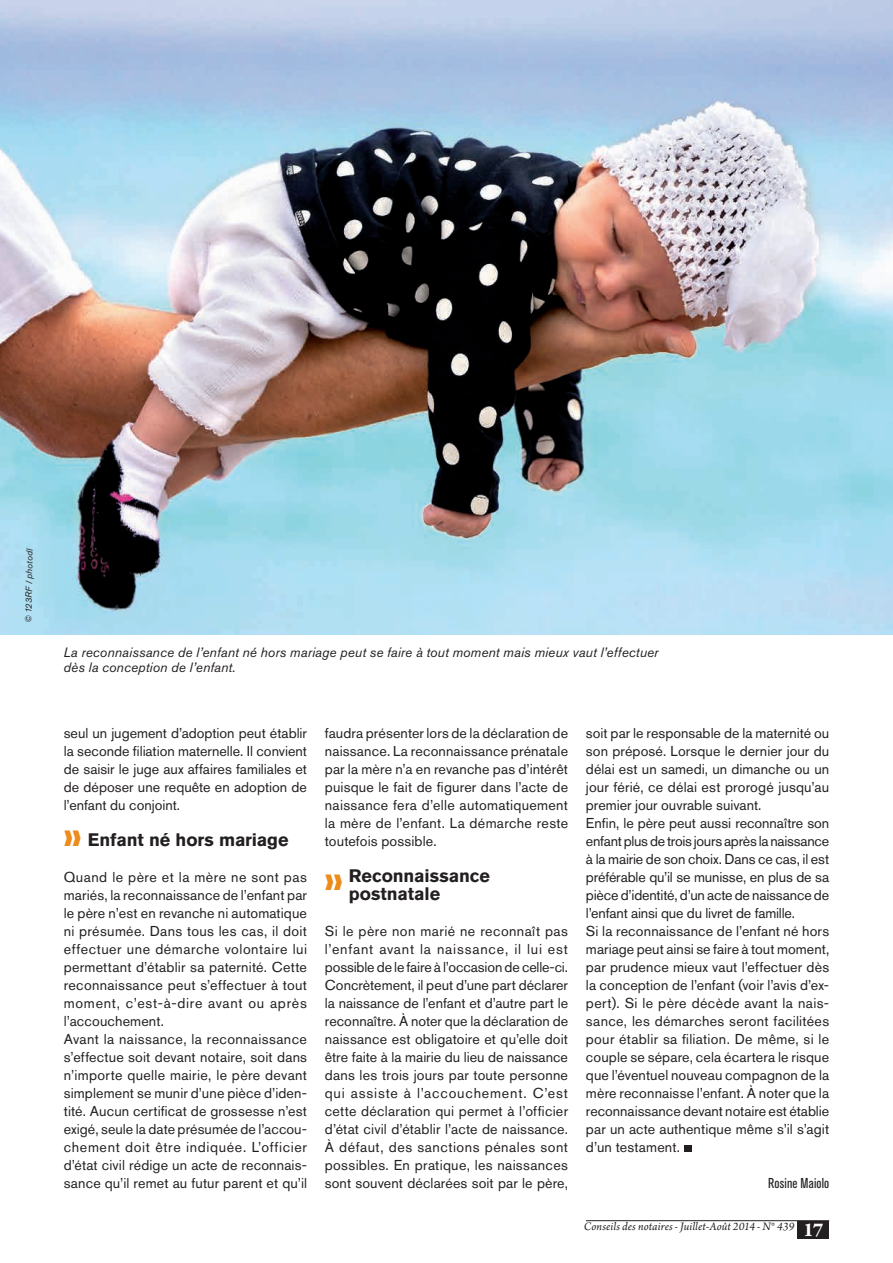
<style>
.page{position:relative;width:893px;height:1263px;background:#fff}
.page>*{position:absolute;margin:0;border:0;box-sizing:border-box;transform-origin:0 0}
.t1{font:700 21px "Arno Pro";color:#fff}
.t2{font:700 18px/18px "Akzidenz Grotesk BE";letter-spacing:-.005em;color:#231f20}
.t3{font:14.25px/18px "Akzidenz Grotesk BE";letter-spacing:.01em;color:#231f20;text-align:justify}
.t4{font:condensed 14.25px "Akzidenz Grotesk BE";letter-spacing:.01em;color:#231f20}
.t5{font:italic 13.5px/15px "Akzidenz Grotesk BE";letter-spacing:.01em;color:#231f20}
.t6{font:italic 12px "Arno Pro";letter-spacing:.01em;color:#231f20}
.t7{font:italic 9px "Akzidenz Grotesk BE";color:#231f20}
.s1{color:#eb8c1b}
</style>
<div class="page">
<div style="left:798px;top:1221px;width:31px;height:17px;background:#231f20"></div>
<hr style="left:586px;top:1220px;width:243px;height:1px;background:#231f20">
<img style="left:0;top:0;width:893px;height:634px">
<div style="left:684px;top:1145px;width:7px;height:7px;background:#231f20"></div>
<p class="t7" style="left:23px;top:623px;width:76px;rotate:-89deg">© 123RF / photodl</p>
<p class="t5" style="left:63px;top:645px;width:597px">La reconnaissance de l’enfant né hors mariage peut se faire à tout moment mais mieux vaut l’effectuer dès la conception de l’enfant.</p>
<p class="t3" style="left:64px;top:724px;width:245px">seul un jugement d’adoption peut établir la seconde filiation maternelle. Il convient de saisir le juge aux affaires familiales et de déposer une requête en adoption de l’enfant du conjoint.</p>
<p class="t2" style="left:64px;top:831px;width:226px"><span class="s1">❱❱</span> Enfant né hors mariage</p>
<p class="t3" style="left:64px;top:868px;width:245px;text-align:left">Quand le père et la mère ne sont pas mariés, la reconnaissance de l’enfant par le père n’est en revanche ni automatique ni présumée. Dans tous les cas, il doit effectuer une démarche volontaire lui permettant d’établir sa paternité. Cette reconnaissance peut s’effectuer à tout moment, c’est-à-dire avant ou après l’accouchement.<br>Avant la naissance, la reconnaissance s’effectue soit devant notaire, soit dans n’importe quelle mairie, le père devant simplement se munir d’une pièce d’iden&shy;tité. Aucun certificat de grossesse n’est exigé, seule la date présumée de l’accou&shy;chement doit être indiquée. L’officier d’état civil rédige un acte de reconnais&shy;sance qu’il remet au futur parent et qu’il</p>
<p class="t3" style="left:325px;top:724px;width:245px">faudra présenter lors de la déclaration de naissance. La reconnaissance prénatale par la mère n’a en revanche pas d’intérêt puisque le fait de figurer dans l’acte de naissance fera d’elle automatiquement la mère de l’enfant. La démarche reste toutefois possible.</p>
<p class="t2" style="left:349px;top:867px;width:143px;text-indent:-24px"><span class="s1">❱❱</span> Reconnaissance postnatale</p>
<p class="t3" style="left:325px;top:922px;width:245px">Si le père non marié ne reconnaît pas l’enfant avant la naissance, il lui est possible de le faire à l’occasion de celle-ci.<br>Concrètement, il peut d’une part déclarer la naissance de l’enfant et d’autre part le reconnaître. À noter que la déclaration de naissance est obligatoire et qu’elle doit être faite à la mairie du lieu de naissance dans les trois jours par toute personne qui assiste à l’accouchement. C’est cette déclaration qui permet à l’officier d’état civil d’établir l’acte de naissance.<br>À défaut, des sanctions pénales sont possibles. En pratique, les naissances sont souvent déclarées soit par le père,</p>
<p class="t3" style="left:586px;top:724px;width:245px;text-align:left">soit par le responsable de la maternité ou son préposé. Lorsque le dernier jour du délai est un samedi, un dimanche ou un jour férié, ce délai est prorogé jusqu’au premier jour ouvrable suivant.<br>Enfin, le père peut aussi reconnaître son enfant plus de trois jours après la naissance à la mairie de son choix. Dans ce cas, il est préférable qu’il se munisse, en plus de sa pièce d’identité, d’un acte de naissance de l’enfant ainsi que du livret de famille.<br>Si la reconnaissance de l’enfant né hors mariage peut ainsi se faire à tout moment, par prudence mieux vaut l’effectuer dès la conception de l’enfant (voir l’avis d’ex&shy;pert). Si le père décède avant la nais&shy;sance, les démarches seront facilitées pour établir sa filiation. De même, si le couple se sépare, cela écartera le risque que l’éventuel nouveau compagnon de la mère reconnaisse l’enfant. À noter que la reconnaissance devant notaire est établie par un acte authentique même s’il s’agit d’un testament.</p>
<p class="t4" style="left:768px;top:1175px;width:62px">Rosine Maiolo</p>
<p class="t6" style="left:584px;top:1220px;width:212px">Conseils des notaires - Juillet-Août 2014 - N° 439</p>
<h1 class="t1" style="left:803px;top:1217px;width:22px">17</h1>
</div>
